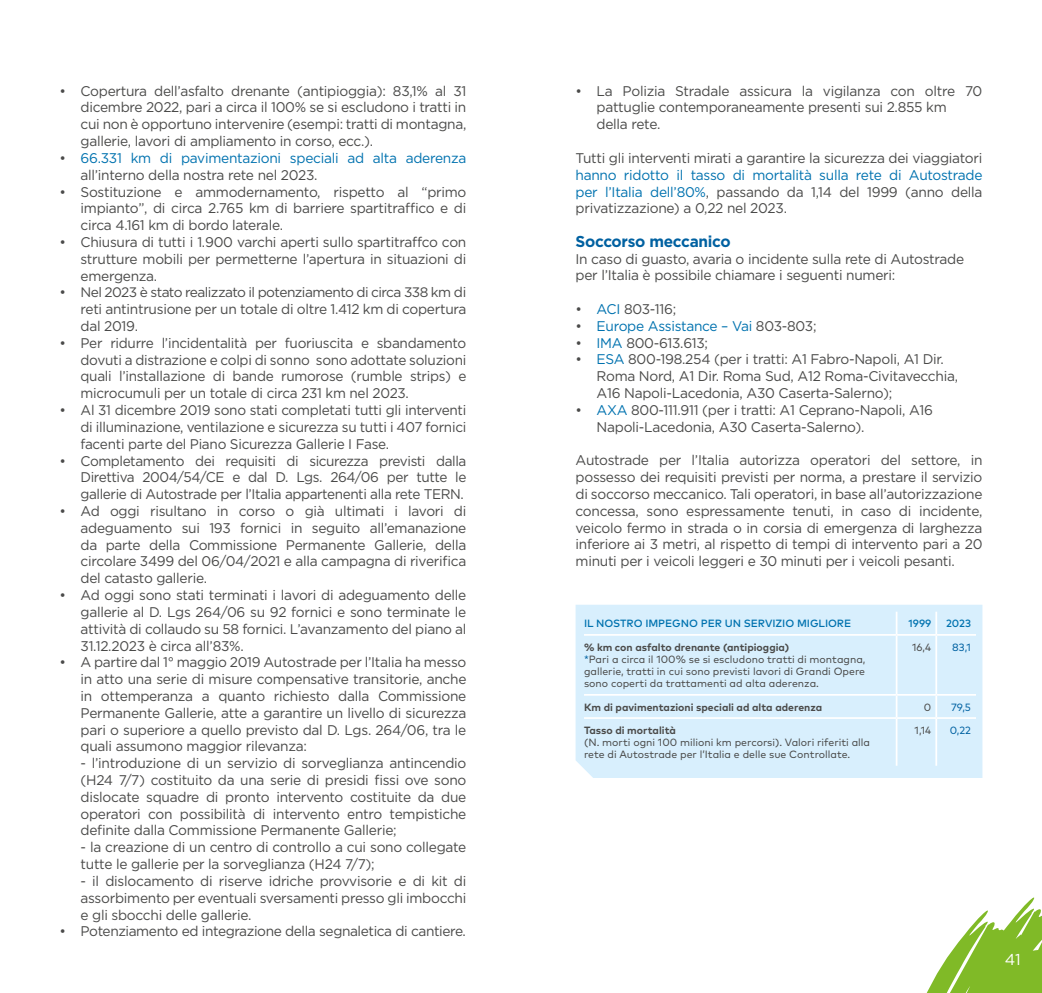
<style>
.page{position:relative;width:1042px;height:993px;background:#fff}
.page>*{position:absolute;margin:0;border:0;box-sizing:border-box;transform-origin:0 0}
.t1{font:700 15.75px "Gotham";letter-spacing:-.02em;color:#0061a1}
.t2{font:15.75px "Gotham";color:#fff}
.t3{font:14px/16.8px "Gotham";letter-spacing:-.02em;color:#4a4a49;text-align:justify}
.t4{font:14px/16.8px "Gotham";letter-spacing:-.02em;color:#0072af}
.t5{font:13.65px "Gotham";letter-spacing:-.04em;color:#4a4a49}
.t6{font:10.5px/12.2px "Mark Pro";color:#4a4a49}
.t7{font:700 10.5px "Mark Pro";color:#4a4a49}
.t8{font:500 10.5px "Mark Pro";letter-spacing:-.005em;color:#0072af}
.t9{font:10.5px "Mark Pro";color:#0061a1}
.s1{color:#4a4a49}
.s2{font-size:14px}
.s3{color:#0072af}
.s4{font-weight:700}
.s5{color:#0061a1}
</style>
<div class="page">
<svg style="left:927px;top:897px;width:115px;height:95px"></svg>
<div style="left:575px;top:604px;width:407px;height:173px;background:#d8effd"></div>
<svg style="left:896px;top:611px;width:1px;height:22px"></svg>
<hr style="left:935px;top:611px;width:2px;height:22px;background:#fff">
<hr style="left:584px;top:633px;width:312px;height:2px;background:#fff">
<hr style="left:896px;top:633px;width:40px;height:2px;background:#fff">
<hr style="left:896px;top:635px;width:1px;height:58px;background:#fff">
<hr style="left:936px;top:633px;width:40px;height:2px;background:#fff">
<hr style="left:935px;top:635px;width:2px;height:58px;background:#fff">
<hr style="left:584px;top:693px;width:312px;height:2px;background:#fff">
<hr style="left:896px;top:693px;width:40px;height:2px;background:#fff">
<svg style="left:896px;top:695px;width:1px;height:22px"></svg>
<hr style="left:936px;top:693px;width:40px;height:2px;background:#fff">
<hr style="left:935px;top:695px;width:2px;height:22px;background:#fff">
<hr style="left:584px;top:717px;width:312px;height:1px;background:#fff">
<hr style="left:896px;top:717px;width:40px;height:1px;background:#fff">
<hr style="left:896px;top:718px;width:1px;height:47px;background:#fff">
<hr style="left:936px;top:717px;width:40px;height:1px;background:#fff">
<hr style="left:935px;top:718px;width:2px;height:47px;background:#fff">
<p class="t3" style="left:81px;top:82px;width:387px;text-indent:-21px">• Copertura dell’asfalto drenante (antipioggia): 83,1% al 31 dicembre 2022, pari a circa il 100% se si escludono i tratti in cui non è opportuno intervenire (esempi: tratti di montagna, gallerie, lavori di ampliamento in corso, ecc.).</p>
<p class="t4" style="left:81px;top:149px;width:387px;text-indent:-21px"><span class="s1">•</span> 66.331 km di pavimentazioni speciali ad alta aderenza <span class="s1">all’interno della nostra rete nel 2023.</span></p>
<p class="t3" style="left:81px;top:183px;width:387px;text-indent:-21px">• Sostituzione e ammodernamento, rispetto al “primo impianto”, di circa 2.765 km di barriere spartitraffico e di circa 4.161 km di bordo laterale.</p>
<p class="t3" style="left:81px;top:233px;width:387px;text-indent:-21px">• Chiusura di tutti i 1.900 varchi aperti sullo spartitraffco con strutture mobili per permetterne l’apertura in situazioni di emergenza.</p>
<p class="t5" style="left:60px;top:284px;width:408px"><span class="s2">•</span> Nel 2023 è stato realizzato il potenziamento di circa 338 km <span class="s2">di</span></p>
<p class="t3" style="left:81px;top:300px;width:387px">reti antintrusione per un totale di oltre 1.412 km di copertura dal 2019.</p>
<p class="t3" style="left:81px;top:334px;width:387px;text-indent:-21px">• Per ridurre l’incidentalità per fuoriuscita e sbandamento dovuti a distrazione e colpi di sonno sono adottate soluzioni quali l’installazione di bande rumorose (rumble strips) e microcumuli per un totale di circa 231 km nel 2023.</p>
<p class="t3" style="left:81px;top:401px;width:387px;text-indent:-21px">• Al 31 dicembre 2019 sono stati completati tutti gli interventi di illuminazione, ventilazione e sicurezza su tutti i 407 fornici facenti parte del Piano Sicurezza Gallerie I Fase.</p>
<p class="t3" style="left:81px;top:451px;width:387px;text-indent:-21px">• Completamento dei requisiti di sicurezza previsti dalla Direttiva 2004/54/CE e dal D. Lgs. 264/06 per tutte le gallerie di Autostrade per l’Italia appartenenti alla rete TERN.</p>
<p class="t3" style="left:81px;top:502px;width:387px;text-indent:-21px">• Ad oggi risultano in corso o già ultimati i lavori di adeguamento sui 193 fornici in seguito all’emanazione da parte della Commissione Permanente Gallerie, della circolare 3499 del 06/04/2021 e alla campagna di riverifica del catasto gallerie.</p>
<p class="t3" style="left:81px;top:586px;width:387px;text-indent:-21px">• Ad oggi sono stati terminati i lavori di adeguamento delle gallerie al D. Lgs 264/06 su 92 fornici e sono terminate le attività di collaudo su 58 fornici. L’avanzamento del piano al 31.12.2023 è circa all’83%.</p>
<p class="t3" style="left:81px;top:653px;width:387px;text-indent:-21px">• A partire dal 1° maggio 2019 Autostrade per l’Italia ha messo in atto una serie di misure compensative transitorie, anche in ottemperanza a quanto richiesto dalla Commissione Permanente Gallerie, atte a garantire un livello di sicurezza pari o superiore a quello previsto dal D. Lgs. 264/06, tra le quali assumono maggior rilevanza:</p>
<p class="t3" style="left:81px;top:754px;width:387px">- l’introduzione di un servizio di sorveglianza antincendio (H24 7/7) costituito da una serie di presidi fissi ove sono dislocate squadre di pronto intervento costituite da due operatori con possibilità di intervento entro tempistiche definite dalla Commissione Permanente Gallerie;</p>
<p class="t3" style="left:81px;top:838px;width:387px">- la creazione di un centro di controllo a cui sono collegate tutte le gallerie per la sorveglianza (H24 7/7);</p>
<p class="t3" style="left:81px;top:871px;width:387px">- il dislocamento di riserve idriche provvisorie e di kit di assorbimento per eventuali sversamenti presso gli imbocchi e gli sbocchi delle gallerie.</p>
<p class="t3" style="left:60px;top:922px;width:408px">• Potenziamento ed integrazione della segnaletica di cantiere.</p>
<p class="t3" style="left:596px;top:82px;width:387px;text-align:left;text-indent:-21px">• La Polizia Stradale assicura la vigilanza con oltre 70 pattuglie contemporaneamente presenti sui 2.855 km<br>della rete.</p>
<p class="t3" style="left:575px;top:149px;width:408px">Tutti gli interventi mirati a garantire la sicurezza dei viaggiatori</p>
<p class="t4" style="left:575px;top:166px;width:408px;text-align:justify">hanno ridotto il tasso di mortalità sulla rete di Autostrade per l’Italia dell’80%<span class="s1">, passando da 1,14 del 1999 (anno della privatizzazione) a 0,22 nel 2023.</span></p>
<p class="t1" style="left:575px;top:231px;width:157px">Soccorso meccanico</p>
<p class="t3" style="left:575px;top:250px;width:390px">In caso di guasto, avaria o incidente sulla rete di Autostrade per l’Italia è possibile chiamare i seguenti numeri:</p>
<p class="t3" style="left:575px;top:300px;width:102px">• <span class="s3">ACI</span> 803-116;</p>
<p class="t4" style="left:575px;top:317px;width:242px"><span class="s1">•</span> Europe Assistance – Vai <span class="s1">803-803;</span></p>
<p class="t3" style="left:575px;top:334px;width:134px">• <span class="s3">IMA</span> 800-613.613;</p>
<p class="t3" style="left:596px;top:351px;width:363px;text-align:left;text-indent:-21px">• <span class="s3">ESA</span> 800-198.254 (per i tratti: A1 Fabro-Napoli, A1 Dir.<br>Roma Nord, A1 Dir. Roma Sud, A12 Roma-Civitavecchia,<br>A16 Napoli-Lacedonia, A30 Caserta-Salerno);</p>
<p class="t3" style="left:596px;top:401px;width:338px;text-indent:-21px">• <span class="s3">AXA</span> 800-111.911 (per i tratti: A1 Ceprano-Napoli, A16<br>Napoli-Lacedonia, A30 Caserta-Salerno).</p>
<p class="t3" style="left:575px;top:451px;width:408px">Autostrade per l’Italia autorizza operatori del settore, in possesso dei requisiti previsti per norma, a prestare il servizio di soccorso meccanico. Tali operatori, in base all’autorizzazione concessa, sono espressamente tenuti, in caso di incidente, veicolo fermo in strada o in corsia di emergenza di larghezza inferiore ai 3 metri, al rispetto di tempi di intervento pari a 20 minuti per i veicoli leggeri e 30 minuti per i veicoli pesanti.</p>
<p class="t8" style="left:584px;top:615px;width:269px">IL NOSTRO IMPEGNO PER UN SERVIZIO MIGLIORE</p>
<p class="t8" style="left:908px;top:615px;width:24px">1999</p>
<p class="t8" style="left:946px;top:615px;width:26px">2023</p>
<p class="t6" style="left:584px;top:639px;width:283px"><span class="s4">% km con asfalto drenante (antipioggia)<br></span><span class="s5">*</span>Pari a circa il 100% se si escludono tratti di montagna, gallerie, tratti in cui sono previsti lavori di Grandi Opere sono coperti da trattamenti ad alta aderenza.</p>
<p class="t6" style="left:912px;top:639px;width:21px">16,4</p>
<p class="t9" style="left:952px;top:638px;width:20px">83,1</p>
<p class="t7" style="left:584px;top:698px;width:240px">Km di pavimentazioni speciali ad alta aderenza</p>
<p class="t6" style="left:924px;top:699px;width:9px">0</p>
<p class="t9" style="left:951px;top:698px;width:21px">79,5</p>
<p class="t7" style="left:584px;top:721px;width:93px">Tasso di mortalità</p>
<p class="t6" style="left:584px;top:735px;width:288px">(N. morti ogni 100 milioni km percorsi). Valori riferiti alla rete di Autostrade per l’Italia e delle sue Controllate.</p>
<p class="t6" style="left:914px;top:722px;width:18px">1,14</p>
<p class="t9" style="left:949px;top:722px;width:23px">0,22</p>
<p class="t2" style="left:1005px;top:949px;width:17px">41</p>
</div>
